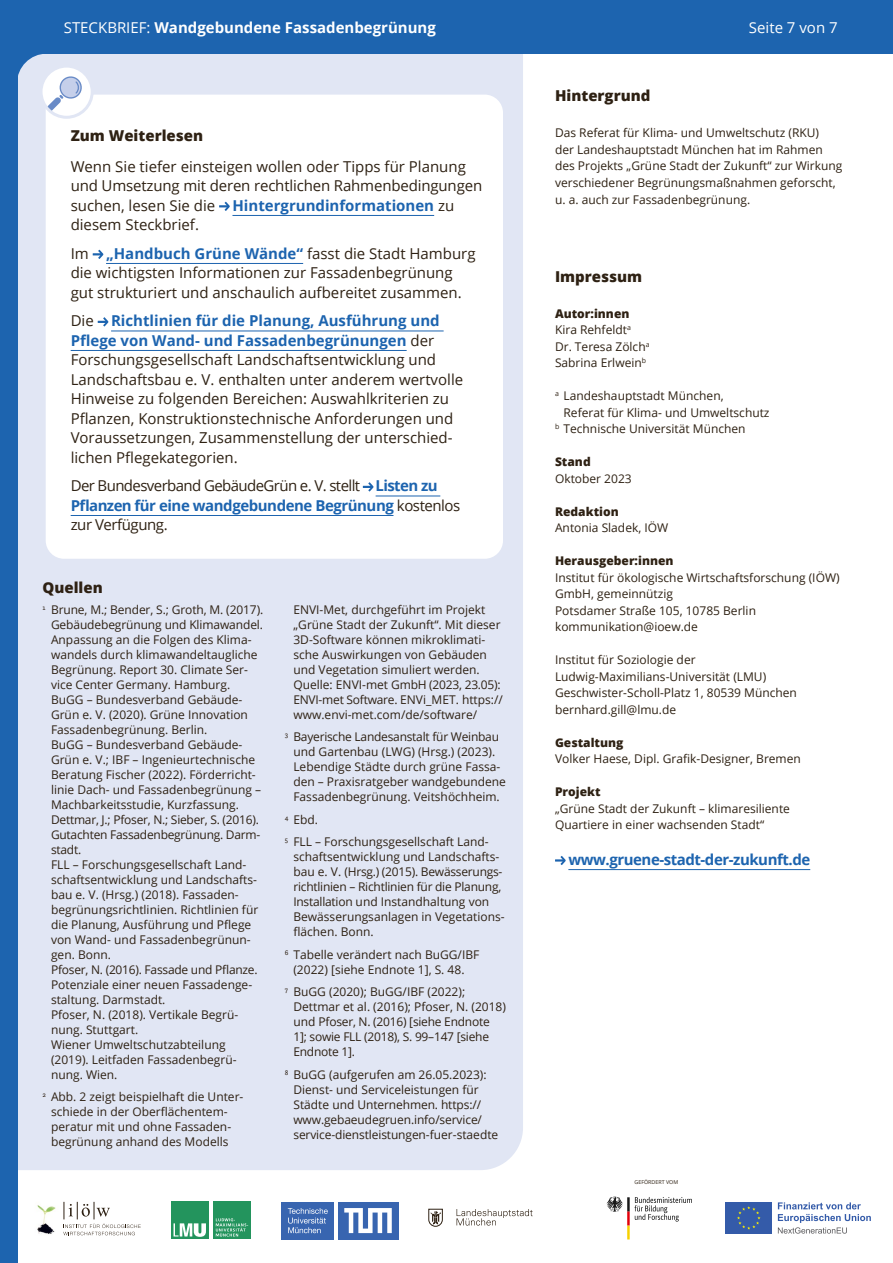
<style>
.page{position:relative;width:893px;height:1263px;background:#fff}
.page>*{position:absolute;margin:0;border:0;box-sizing:border-box;transform-origin:0 0}
.Text_9_13_pt{font:15px/19.5px "Open Sans";color:#2e2113}
.Text_9_13_pt-2{font:15px/19.5px "Open Sans";letter-spacing:-.04em;color:#2e2113}
.t1{font:700 15px "Open Sans";color:#fff}
.Text_9_13_pt-3{font:700 15px "Open Sans";letter-spacing:-.03em;color:#1d64af}
.Head_9_13_pt{font:800 15px "Open Sans";color:#2e2113}
.Head_9_13_pt_mit_Abs{font:800 15px "Open Sans";color:#2e2113}
.t2{font:15px "Open Sans";color:#fff}
.Endnoten-Text{font:12px/15px "Open Sans";color:#2e2113}
.Text_9_13_pt-4{font:12px/16.5px "Open Sans";color:#2e2113}
.Endnoten-Text-2{font:12px/15px "Open Sans";letter-spacing:-.02em;color:#2e2113}
.Head_9_13_pt-2{font:800 12px "Open Sans";color:#2e2113}
.t3{font:5.4px "Open Sans";color:#2e2113}
.s1{font-weight:400}
.s2{font-weight:700;color:#1d64af}
</style>
<div class="page">
<div style="left:17px;top:54px;width:506px;height:1116px;background:#e1e6f4"></div>
<svg style="left:41px;top:90px;width:466px;height:473px"></svg>
<svg style="left:41px;top:66px;width:51px;height:51px"></svg>
<div style="left:40px;top:65px;width:54px;height:54px;border:3px solid #e1e6f4;border-radius:50%"></div>
<hr style="left:568px;top:869px;width:242px;height:1px;background:#1d64af">
<svg style="left:555px;top:856px;width:11px;height:9px"></svg>
<svg style="left:457px;top:1209px;width:76px;height:16px"></svg>
<svg style="left:428px;top:1209px;width:15px;height:18px"></svg>
<div style="left:338px;top:1201px;width:60px;height:38px;background:#3865b0"></div>
<svg style="left:344px;top:1208px;width:48px;height:25px"></svg>
<div style="left:281px;top:1201px;width:53px;height:38px;background:#3865b0"></div>
<svg style="left:288px;top:1208px;width:40px;height:25px"></svg>
<div style="left:171px;top:1201px;width:38px;height:38px;background:#23945d"></div>
<svg style="left:174px;top:1223px;width:32px;height:14px"></svg>
<div style="left:213px;top:1201px;width:38px;height:38px;background:#23945d"></div>
<svg style="left:216px;top:1218px;width:32px;height:18px"></svg>
<img style="left:37px;top:1205px;width:19px;height:29px">
<svg style="left:63px;top:1202px;width:78px;height:33px"></svg>
<svg style="left:606px;top:1196px;width:86px;height:43px"></svg>
<svg style="left:725px;top:1233px;width:47px;height:1px"></svg>
<div style="left:725px;top:1202px;width:47px;height:31px;background:#345ba9"></div>
<svg style="left:737px;top:1206px;width:24px;height:23px"></svg>
<svg style="left:778px;top:1202px;width:93px;height:31px"></svg>
<hr style="left:232px;top:215px;width:202px;height:1px;background:#1d64af">
<hr style="left:106px;top:263px;width:197px;height:1px;background:#1d64af">
<hr style="left:111px;top:331px;width:333px;height:1px;background:#1d64af">
<hr style="left:71px;top:350px;width:336px;height:1px;background:#1d64af">
<hr style="left:376px;top:496px;width:64px;height:1px;background:#1d64af">
<hr style="left:71px;top:515px;width:322px;height:1px;background:#1d64af">
<svg style="left:219px;top:202px;width:11px;height:9px"></svg>
<svg style="left:93px;top:250px;width:10px;height:9px"></svg>
<svg style="left:98px;top:317px;width:10px;height:9px"></svg>
<svg style="left:363px;top:482px;width:10px;height:9px"></svg>
<div style="left:0;top:0;width:893px;height:54px;background:#1d64af"></div>
<div style="left:0;top:54px;width:17px;height:1209px;background:#1d64af"></div>
<svg style="left:17px;top:54px;width:65px;height:57px"></svg>
<p class="t1" style="left:64px;top:17px;width:374px"><span class="s1">STECKBRIEF:</span> Wandgebundene Fassadenbegrünung</p>
<p class="t2" style="left:749px;top:18px;width:90px">Seite 7 von 7</p>
<p class="Head_9_13_pt_mit_Abs" style="left:71px;top:124px;width:134px">Zum Weiterlesen</p>
<p class="Text_9_13_pt" style="left:71px;top:156px;width:413px">Wenn Sie tiefer einsteigen wollen oder Tipps für Planung und Umsetzung mit deren rechtlichen Rahmenbedingungen suchen, lesen Sie die <span class="s2">Hintergrundinformationen</span> zu diesem Steckbrief.</p>
<p class="Text_9_13_pt" style="left:71px;top:243px;width:406px">Im <span class="s2">„Handbuch Grüne Wände“</span> fasst die Stadt Hamburg die wichtigsten Informationen zur Fassadenbegrünung gut strukturiert und anschaulich aufbereitet zusammen.</p>
<p class="Text_9_13_pt" style="left:71px;top:311px;width:394px">Die <span class="s2">Richtlinien für die Planung, Ausführung und Pflege von Wand- und Fassadenbegrünungen</span> der Forschungsgesellschaft Landschaftsentwicklung und Landschaftsbau e. V. enthalten unter anderem wertvolle Hinweise zu folgenden Bereichen: Auswahlkriterien zu Pflanzen, Konstruktionstechnische Anforderungen und Voraussetzungen, Zusammenstellung der unterschied&shy;lichen Pflegekategorien.</p>
<p class="Text_9_13_pt-2" style="left:71px;top:476px;width:391px">Der Bundesverband GebäudeGrün e. V. stellt <span class="s2">Listen zu<br>Pflanzen für eine wandgebundene Begrünung</span> kostenlos zur Verfügung.</p>
<p class="Head_9_13_pt" style="left:43px;top:576px;width:62px">Quellen</p>
<p class="Endnoten-Text" style="left:51px;top:602px;width:214px;text-indent:-9px"><sup>1</sup> Brune, M.; Bender, S.; Groth, M. (2017).<br>Gebäudebegrünung und Klimawandel.<br>Anpassung an die Folgen des Klima&shy;wandels durch klimawandeltaugliche<br>Begrünung. Report 30. Climate Ser&shy;vice Center Germany. Hamburg.<br>BuGG – Bundesverband Gebäude-<br>Grün e. V. (2020). Grüne Innovation<br>Fassadenbegrünung. Berlin.<br>BuGG – Bundesverband Gebäude-<br>Grün e. V.; IBF – Ingenieurtechnische<br>Beratung Fischer (2022). Förderricht&shy;linie Dach- und Fassadenbegrünung –<br>Machbarkeitsstudie, Kurzfassung.<br>Dettmar, J.; Pfoser, N.; Sieber, S. (2016).<br>Gutachten Fassadenbegrünung. Darm&shy;stadt.<br>FLL – Forschungsgesellschaft Land&shy;schaftsentwicklung und Landschafts&shy;bau e. V. (Hrsg.) (2018). Fassaden&shy;begrünungsrichtlinien. Richtlinien für die Planung, Ausführung und Pflege von Wand- und Fassadenbegrünun&shy;gen. Bonn.<br>Pfoser, N. (2016). Fassade und Pflanze.<br>Potenziale einer neuen Fassadenge&shy;staltung. Darmstadt.<br>Pfoser, N. (2018). Vertikale Begrü&shy;nung. Stuttgart.<br>Wiener Umweltschutzabteilung (2019). Leitfaden Fassadenbegrü&shy;nung. Wien.</p>
<p class="Endnoten-Text" style="left:51px;top:1089px;width:194px;text-indent:-9px"><sup>2</sup> Abb. 2 zeigt beispielhaft die Unter&shy;schiede in der Oberflächentem&shy;peratur mit und ohne Fassaden&shy;begrünung anhand des Modells</p>
<p class="Endnoten-Text" style="left:293px;top:602px;width:211px">ENVI-Met, durchgeführt im Projekt „Grüne Stadt der Zukunft“. Mit dieser 3D-Software können mikroklimati&shy;sche Auswirkungen von Gebäuden und Vegetation simuliert werden.<br>Quelle: ENVI-met GmbH (2023, 23.05):<br>ENVI-met Software. ENVi_MET. https:// www.envi-met.com/de/software/</p>
<p class="Endnoten-Text" style="left:293px;top:729px;width:214px;text-indent:-9px"><sup>3</sup> Bayerische Landesanstalt für Weinbau und Gartenbau (LWG) (Hrsg.) (2023).<br>Lebendige Städte durch grüne Fassa&shy;den – Praxisratgeber wandgebundene Fassadenbegrünung. Veitshöchheim.</p>
<p class="Endnoten-Text" style="left:285px;top:812px;width:35px"><sup>4</sup> Ebd.</p>
<p class="Endnoten-Text" style="left:293px;top:834px;width:213px;text-indent:-9px"><sup>5</sup> FLL – Forschungsgesellschaft Land&shy;schaftsentwicklung und Landschafts&shy;bau e. V. (Hrsg.) (2015). Bewässerungs&shy;richtlinien – Richtlinien für die Planung, Installation und Instandhaltung von Bewässerungsanlagen in Vegetations&shy;flächen. Bonn.</p>
<p class="Endnoten-Text" style="left:285px;top:947px;width:196px;text-align:center"><sup>6</sup> Tabelle verändert nach BuGG/IBF (2022) [siehe Endnote 1], S. 48.</p>
<p class="Endnoten-Text-2" style="left:293px;top:984px;width:214px;text-indent:-9px"><sup>7</sup> BuGG (2020); BuGG/IBF (2022);<br>Dettmar et al. (2016); Pfoser, N. (2018) und Pfoser, N. (2016) [siehe Endnote<br>1]; sowie FLL (2018), S. 99–147 [siehe<br>Endnote 1].</p>
<p class="Endnoten-Text" style="left:293px;top:1067px;width:206px;text-indent:-9px"><sup>8</sup> BuGG (aufgerufen am 26.05.2023):<br>Dienst- und Serviceleistungen für Städte und Unternehmen. https:// www.gebaeudegruen.info/service/ service-dienstleistungen-fuer-staedte</p>
<p class="Head_9_13_pt" style="left:555px;top:85px;width:97px">Hintergrund</p>
<p class="Text_9_13_pt-4" style="left:555px;top:125px;width:289px">Das Referat für Klima- und Umweltschutz (RKU)<br>der Landeshauptstadt München hat im Rahmen des Projekts „Grüne Stadt der Zukunft“ zur Wirkung verschiedener Begrünungsmaßnahmen geforscht, u. a. auch zur Fassadenbegrünung.</p>
<p class="Head_9_13_pt" style="left:555px;top:265px;width:89px">Impressum</p>
<p class="Head_9_13_pt-2" style="left:555px;top:304px;width:76px">Autor:innen</p>
<p class="Text_9_13_pt-4" style="left:555px;top:321px;width:77px">Kira Rehfeldt<sup>a</sup></p>
<p class="Text_9_13_pt-4" style="left:555px;top:338px;width:96px">Dr. Teresa Zölch<sup>a</sup></p>
<p class="Text_9_13_pt-4" style="left:555px;top:354px;width:93px">Sabrina Erlwein<sup>b</sup></p>
<p class="Text_9_13_pt-4" style="left:563px;top:387px;width:208px;text-indent:-9px"><sup>a</sup> Landeshauptstadt München,<br>Referat für Klima- und Umweltschutz</p>
<p class="Text_9_13_pt-4" style="left:555px;top:420px;width:192px"><sup>b</sup> Technische Universität München</p>
<p class="Head_9_13_pt-2" style="left:555px;top:452px;width:37px">Stand</p>
<p class="Text_9_13_pt-4" style="left:555px;top:470px;width:78px">Oktober 2023</p>
<p class="Head_9_13_pt-2" style="left:555px;top:502px;width:65px">Redaktion</p>
<p class="Text_9_13_pt-4" style="left:555px;top:519px;width:115px">Antonia Sladek, IÖW</p>
<p class="Head_9_13_pt-2" style="left:555px;top:551px;width:120px">Herausgeber:innen</p>
<p class="Text_9_13_pt-4" style="left:555px;top:569px;width:286px">Institut für ökologische Wirtschaftsforschung (IÖW)<br>GmbH, gemeinnützig</p>
<p class="Text_9_13_pt-4" style="left:555px;top:602px;width:203px">Potsdamer Straße 105, 10785 Berlin</p>
<p class="Text_9_13_pt-4" style="left:555px;top:618px;width:144px">kommunikation@ioew.de</p>
<p class="Text_9_13_pt-4" style="left:555px;top:651px;width:213px">Institut für Soziologie der<br>Ludwig-Maximilians-Universität (LMU)</p>
<p class="Text_9_13_pt-4" style="left:555px;top:684px;width:243px">Geschwister-Scholl-Platz 1, 80539 München</p>
<p class="Text_9_13_pt-4" style="left:555px;top:701px;width:123px">bernhard.gill@lmu.de</p>
<p class="Head_9_13_pt-2" style="left:555px;top:733px;width:70px">Gestaltung</p>
<p class="Text_9_13_pt-4" style="left:555px;top:750px;width:247px">Volker Haese, Dipl. Grafik-Designer, Bremen</p>
<p class="Head_9_13_pt-2" style="left:555px;top:782px;width:47px">Projekt</p>
<p class="Text_9_13_pt-4" style="left:555px;top:800px;width:236px">„Grüne Stadt der Zukunft – klimaresiliente<br>Quartiere in einer wachsenden Stadt“</p>
<p class="Text_9_13_pt-3" style="left:568px;top:849px;width:243px">www.gruene-stadt-der-zukunft.de</p>
<p class="t3" style="left:634px;top:1178px;width:45px">GEFÖRDERT VOM</p>
</div>
